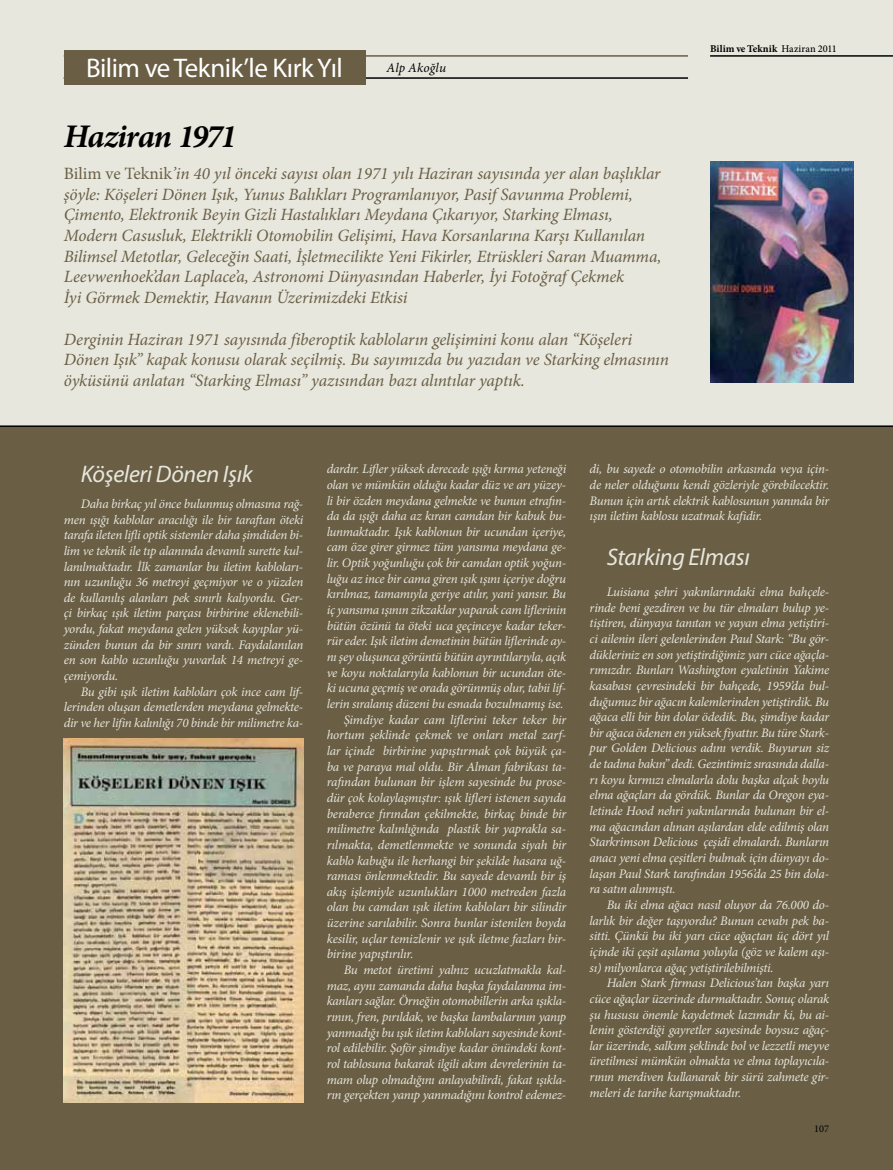
<style>
.page{position:relative;width:893px;height:1170px;background:#fff}
.page>*{position:absolute;margin:0;border:0;box-sizing:border-box;transform-origin:0 0}
.t1{font:italic 700 33px "Minion Pro";letter-spacing:-.03em;color:#000}
.t2{font:27px "Myriad Pro";letter-spacing:-.02em;color:#fff}
.t3{font:italic 24px "Myriad Pro";letter-spacing:-.015em;color:#e7e7dd}
.t4{font:italic 17.25px/20.7px "Minion Pro";letter-spacing:-.01em;color:#6a5e45}
.t5{font:italic 13.2px "Minion Pro";letter-spacing:.01em;color:#000}
.t6{font:italic 13.05px/15.6px "Minion Pro";letter-spacing:-.02em;color:#e7e7dd;text-align:justify}
.t7{font:700 10.35px "Minion Pro";letter-spacing:.005em;color:#000}
.t8{font:10.35px "Minion Pro";color:#000}
.s1{font-style:normal}
.s2{font-weight:500}
</style>
<div class="page">
<div style="left:0;top:0;width:893px;height:425px;background:#e7e7dd"></div>
<div style="left:0;top:425px;width:893px;height:744px;background:#6a5e45"></div>
<img style="left:710px;top:162px;width:144px;height:220px">
<img style="left:64px;top:738px;width:239px;height:364px">
<hr style="left:64px;top:78px;width:624px;height:1px;background:#000">
<hr style="left:64px;top:56px;width:624px;height:1px;background:#6a5e45">
<hr style="left:710px;top:56px;width:183px;height:1px;background:#000">
<div style="left:64px;top:50px;width:301px;height:34px;background:#6a5e45"></div>
<h2 class="t2" style="left:86px;top:52px;width:258px">Bilim ve Teknik’le Kırk Yıl</h2>
<p class="t5" style="left:387px;top:59px;width:61px">Alp Akoğlu</p>
<h1 class="t1" style="left:64px;top:113px;width:174px">Haziran 1971</h1>
<p class="t4" style="left:64px;top:163px;width:599px"><span class="s1">Bilim ve Teknik</span>’in 40 yıl önceki sayısı olan 1971 yılı Haziran sayısında yer alan başlıklar şöyle: Köşeleri Dönen Işık, Yunus Balıkları Programlanıyor, Pasif Savunma Problemi, Çimento, Elektronik Beyin Gizli Hastalıkları Meydana Çıkarıyor, Starking Elması, Modern Casusluk, Elektrikli Otomobilin Gelişimi, Hava Korsanlarına Karşı Kullanılan Bilimsel Metotlar, Geleceğin Saati, İşletmecilikte Yeni Fikirler, Etrüskleri Saran Muamma, Leevwenhoek’dan Laplace’a, Astronomi Dünyasından Haberler, İyi Fotoğraf Çekmek<br>İyi Görmek Demektir, Havanın Üzerimizdeki Etkisi</p>
<p class="t4" style="left:64px;top:329px;width:607px">Derginin Haziran 1971 sayısında fiberoptik kabloların gelişimini konu alan “Köşeleri<br>Dönen Işık” kapak konusu olarak seçilmiş. Bu sayımızda bu yazıdan ve Starking elmasının öyküsünü anlatan “Starking Elması” yazısından bazı alıntılar yaptık.</p>
<p class="t7" style="left:710px;top:41px;width:128px">Bilim ve Teknik <span class="s2">Haziran 2011</span></p>
<h3 class="t3" style="left:81px;top:459px;width:174px">Köşeleri Dönen Işık</h3>
<p class="t6" style="left:64px;top:496px;width:241px;text-indent:17px">Daha birkaç yıl önce bulunmuş olmasına rağ&shy;men ışığı kablolar aracılığı ile bir taraftan öteki tarafa ileten lifli optik sistemler daha şimdiden bi&shy;lim ve teknik ile tıp alanında devamlı surette kul&shy;lanılmaktadır. İlk zamanlar bu iletim kabloları&shy;nın uzunluğu 36 metreyi geçmiyor ve o yüzden de kullanılış alanları pek sınırlı kalıyordu. Ger&shy;çi birkaç ışık iletim parçası birbirine eklenebili&shy;yordu, fakat meydana gelen yüksek kayıplar yü&shy;zünden bunun da bir sınırı vardı. Faydalanılan en son kablo uzunluğu yuvarlak 14 metreyi ge&shy;çemiyordu.</p>
<p class="t6" style="left:64px;top:683px;width:241px;text-indent:17px">Bu gibi ışık iletim kabloları çok ince cam lif&shy;lerinden oluşan demetlerden meydana gelmekte&shy;dir ve her lifin kalınlığı 70 binde bir milimetre ka-</p>
<p class="t6" style="left:327px;top:461px;width:241px">dardır. Lifler yüksek derecede ışığı kırma yeteneği</p>
<p class="t6" style="left:327px;top:477px;width:241px">olan ve mümkün olduğu kadar düz ve arı yüzey-</p>
<p class="t6" style="left:327px;top:492px;width:241px">li bir özden meydana gelmekte ve bunun etrafın-</p>
<p class="t6" style="left:327px;top:508px;width:241px">da da ışığı daha az kıran camdan bir kabuk bu-</p>
<p class="t6" style="left:327px;top:524px;width:241px">lunmaktadır. Işık kablonun bir ucundan içeriye,</p>
<p class="t6" style="left:327px;top:539px;width:241px">cam öze girer girmez tüm yansıma meydana ge-</p>
<p class="t6" style="left:327px;top:555px;width:241px">lir. Optik yoğunluğu çok bir camdan optik yoğun-</p>
<p class="t6" style="left:327px;top:570px;width:241px">luğu az ince bir cama giren ışık ışını içeriye doğru</p>
<p class="t6" style="left:327px;top:586px;width:241px">kırılmaz, tamamıyla geriye atılır, yani yansır. Bu</p>
<p class="t6" style="left:327px;top:602px;width:241px">iç yansıma ışının zikzaklar yaparak cam liflerinin</p>
<p class="t6" style="left:327px;top:617px;width:241px">bütün özünü ta öteki uca geçinceye kadar teker-</p>
<p class="t6" style="left:327px;top:633px;width:241px">rür eder. Işık iletim demetinin bütün liflerinde ay-</p>
<p class="t6" style="left:327px;top:649px;width:241px">nı şey oluşunca görüntü bütün ayrıntılarıyla, açık</p>
<p class="t6" style="left:327px;top:664px;width:241px">ve koyu noktalarıyla kablonun bir ucundan öte-</p>
<p class="t6" style="left:327px;top:680px;width:241px">ki ucuna geçmiş ve orada görünmüş olur, tabii lif-</p>
<p class="t6" style="left:327px;top:696px;width:238px">lerin sıralanış düzeni bu esnada bozulmamış ise.</p>
<p class="t6" style="left:344px;top:711px;width:224px">Şimdiye kadar cam liflerini teker teker bir</p>
<p class="t6" style="left:327px;top:727px;width:241px">hortum şeklinde çekmek ve onları metal zarf-</p>
<p class="t6" style="left:327px;top:743px;width:241px">lar içinde birbirine yapıştırmak çok büyük ça-</p>
<p class="t6" style="left:327px;top:758px;width:241px">ba ve paraya mal oldu. Bir Alman fabrikası ta-</p>
<p class="t6" style="left:327px;top:774px;width:241px">rafından bulunan bir işlem sayesinde bu prose-</p>
<p class="t6" style="left:327px;top:789px;width:241px">dür çok kolaylaşmıştır: ışık lifleri istenen sayıda</p>
<p class="t6" style="left:327px;top:805px;width:241px">beraberce fırından çekilmekte, birkaç binde bir</p>
<p class="t6" style="left:327px;top:821px;width:241px">milimetre kalınlığında plastik bir yaprakla sa-</p>
<p class="t6" style="left:327px;top:836px;width:241px">rılmakta, demetlenmekte ve sonunda siyah bir</p>
<p class="t6" style="left:327px;top:852px;width:241px">kablo kabuğu ile herhangi bir şekilde hasara uğ-</p>
<p class="t6" style="left:327px;top:868px;width:241px">raması önlenmektedir. Bu sayede devamlı bir iş</p>
<p class="t6" style="left:327px;top:883px;width:241px">akış işlemiyle uzunlukları 1000 metreden fazla</p>
<p class="t6" style="left:327px;top:899px;width:241px">olan bu camdan ışık iletim kabloları bir silindir</p>
<p class="t6" style="left:327px;top:915px;width:241px">üzerine sarılabilir. Sonra bunlar istenilen boyda</p>
<p class="t6" style="left:327px;top:930px;width:241px">kesilir, uçlar temizlenir ve ışık iletme fazları bir-</p>
<p class="t6" style="left:327px;top:946px;width:88px">birine yapıştırılır.</p>
<p class="t6" style="left:344px;top:962px;width:224px">Bu metot üretimi yalnız ucuzlatmakla kal-</p>
<p class="t6" style="left:327px;top:977px;width:241px">maz, aynı zamanda daha başka faydalanma im-</p>
<p class="t6" style="left:327px;top:993px;width:241px">kanları sağlar. Örneğin otomobillerin arka ışıkla-</p>
<p class="t6" style="left:327px;top:1008px;width:241px">rının, fren, pırıldak, ve başka lambalarının yanıp</p>
<p class="t6" style="left:327px;top:1024px;width:241px">yanmadığı bu ışık iletim kabloları sayesinde kont-</p>
<p class="t6" style="left:327px;top:1040px;width:241px">rol edilebilir. Şoför şimdiye kadar önündeki kont-</p>
<p class="t6" style="left:327px;top:1055px;width:241px">rol tablosuna bakarak ilgili akım devrelerinin ta-</p>
<p class="t6" style="left:327px;top:1071px;width:241px">mam olup olmadığını anlayabilirdi, fakat ışıkla-</p>
<p class="t6" style="left:327px;top:1087px;width:241px">rın gerçekten yanıp yanmadığını kontrol edemez-</p>
<p class="t6" style="left:590px;top:461px;width:241px">di, bu sayede o otomobilin arkasında veya için&shy;de neler olduğunu kendi gözleriyle görebilecektir.<br>Bunun için artık elektrik kablosunun yanında bir ışın iletim kablosu uzatmak kafidir.</p>
<h3 class="t3" style="left:607px;top:541px;width:145px">Starking Elması</h3>
<p class="t6" style="left:590px;top:584px;width:241px;text-indent:17px">Luisiana şehri yakınlarındaki elma bahçele&shy;rinde beni gezdiren ve bu tür elmaları bulup ye&shy;tiştiren, dünyaya tanıtan ve yayan elma yetiştiri&shy;ci ailenin ileri gelenlerinden Paul Stark: “Bu gör&shy;dükleriniz en son yetiştirdiğimiz yarı cüce ağaçla&shy;rımızdır. Bunları Washington eyaletinin Yakime kasabası çevresindeki bir bahçede, 1959’da bul&shy;duğumuz bir ağacın kalemlerinden yetiştirdik. Bu ağaca elli bir bin dolar ödedik. Bu, şimdiye kadar bir ağaca ödenen en yüksek fiyattır. Bu türe Stark&shy;pur Golden Delicious adını verdik. Buyurun siz de tadına bakın” dedi. Gezintimiz sırasında dalla&shy;rı koyu kırmızı elmalarla dolu başka alçak boylu elma ağaçları da gördük. Bunlar da Oregon eya&shy;letinde Hood nehri yakınlarında bulunan bir el&shy;ma ağacından alınan aşılardan elde edilmiş olan Starkrimson Delicious çeşidi elmalardı. Bunların anacı yeni elma çeşitleri bulmak için dünyayı do&shy;laşan Paul Stark tarafından 1956’da 25 bin dola&shy;ra satın alınmıştı.</p>
<p class="t6" style="left:590px;top:896px;width:241px;text-indent:17px">Bu iki elma ağacı nasıl oluyor da 76.000 do&shy;larlık bir değer taşıyordu? Bunun cevabı pek ba&shy;sitti. Çünkü bu iki yarı cüce ağaçtan üç dört yıl içinde iki çeşit aşılama yoluyla (göz ve kalem aşı&shy;sı) milyonlarca ağaç yetiştirilebilmişti.</p>
<p class="t6" style="left:590px;top:975px;width:241px;text-indent:17px">Halen Stark firması Delicious’tan başka yarı cüce ağaçlar üzerinde durmaktadır. Sonuç olarak şu hususu önemle kaydetmek lazımdır ki, bu ai&shy;lenin gösterdiği gayretler sayesinde boysuz ağaç&shy;lar üzerinde, salkım şeklinde bol ve lezzetli meyve üretilmesi mümkün olmakta ve elma toplayıcıla&shy;rının merdiven kullanarak bir sürü zahmete gir&shy;meleri de tarihe karışmaktadır.</p>
<p class="t8" style="left:814px;top:1121px;width:16px">107</p>
</div>
